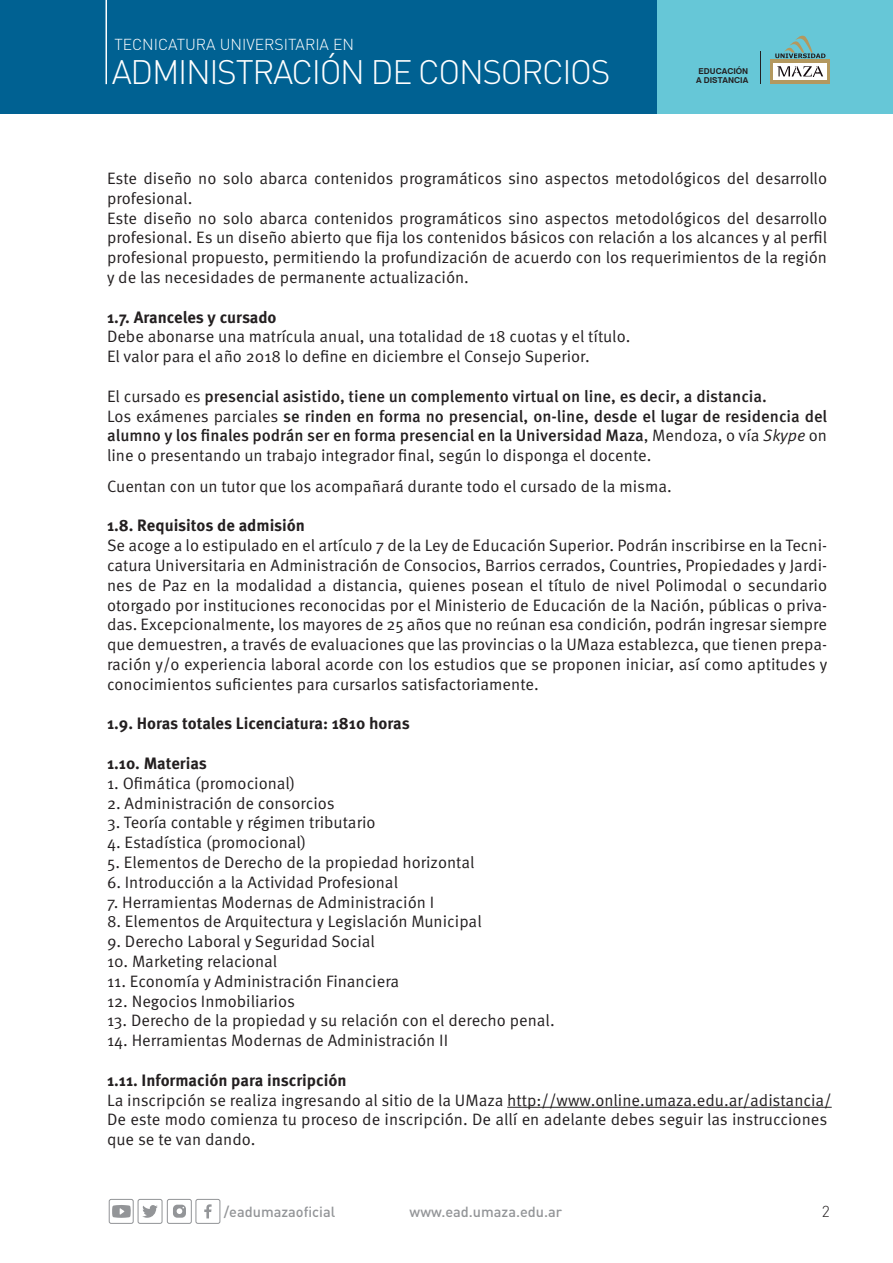
<style>
.page{position:relative;width:893px;height:1263px;background:#fff}
.page>*{position:absolute;margin:0;border:0;box-sizing:border-box;transform-origin:0 0}
.t1{font:300 33.6px "DIN Pro";letter-spacing:-.04em;color:#fff}
.t2{font:16.5px/19.8px "Meta Pro";color:#231f20}
.t3{font:500 16.5px/19.8px "Meta Pro";color:#231f20}
.t4{font:700 16.5px "Meta Pro";color:#231f20}
.t5{font:300 15.75px "DIN Pro";color:#fff}
.t6{font:300 15.75px "DIN Pro";color:#231f20}
.t7{font:500 14.55px "DIN Pro";color:#939598}
.t8{font:700 8.1px/9px "Swiss 721 BT";color:#231f20;text-align:center}
.s1{font-weight:400}
.s2{font-weight:400;font-style:italic}
</style>
<div class="page">
<div style="left:0;top:0;width:893px;height:114px;background:#66c7d7"></div>
<hr style="left:507px;top:1107px;width:325px;height:1px;background:#231f20">
<hr style="left:760px;top:51px;width:1px;height:33px;background:#231f20">
<div style="left:770px;top:59px;width:60px;height:25px;background:#b3985f"></div>
<div style="left:774px;top:63px;width:53px;height:17px;background:#fff"></div>
<svg style="left:777px;top:66px;width:46px;height:11px"></svg>
<svg style="left:775px;top:35px;width:50px;height:23px"></svg>
<div style="left:109px;top:1199px;width:25px;height:25px;border:1px solid #939598;border-radius:2px"></div>
<div style="left:138px;top:1199px;width:25px;height:25px;border:1px solid #939598;border-radius:2px"></div>
<div style="left:195px;top:1199px;width:25px;height:25px;border:1px solid #939598;border-radius:2px"></div>
<div style="left:167px;top:1199px;width:25px;height:25px;border:1px solid #939598;border-radius:2px"></div>
<svg style="left:112px;top:1205px;width:19px;height:13px"></svg>
<svg style="left:142px;top:1205px;width:16px;height:13px"></svg>
<svg style="left:204px;top:1204px;width:8px;height:14px"></svg>
<div style="left:173px;top:1205px;width:13px;height:13px;background:#939598;border-radius:4px"></div>
<svg style="left:177px;top:1207px;width:7px;height:7px"></svg>
<div style="left:0;top:0;width:657px;height:114px;background:#006192"></div>
<hr style="left:105px;top:0;width:2px;height:84px;background:#fff">
<p class="t5" style="left:114px;top:33px;width:241px">TECNICATURA UNIVERSITARIA EN</p>
<h1 class="t1" style="left:112px;top:49px;width:500px">ADMINISTRACIÓN DE CONSORCIOS</h1>
<p class="t8" style="left:696px;top:67px;width:54px">EDUCACIÓN<br>A DISTANCIA</p>
<p class="t2" style="left:107px;top:169px;width:722px">Este diseño no solo abarca contenidos programáticos sino aspectos metodológicos del desarrollo profesional.<br>Este diseño no solo abarca contenidos programáticos sino aspectos metodológicos del desarrollo profesional. Es un diseño abierto que fija los contenidos básicos con relación a los alcances y al perfil profesional propuesto, permitiendo la profundización de acuerdo con los requerimientos de la región y de las necesidades de permanente actualización.</p>
<p class="t4" style="left:107px;top:306px;width:171px">1.7. Aranceles y cursado</p>
<p class="t2" style="left:107px;top:327px;width:525px">Debe abonarse una matrícula anual, una totalidad de 18 cuotas y el título.<br>El valor para el año 2018 lo define en diciembre el Consejo Superior.</p>
<p class="t3" style="left:107px;top:387px;width:722px"><span class="s1">El cursado es</span> presencial asistido, tiene un complemento virtual on line, es decir, a distancia.<br><span class="s1">Los exámenes parciales</span> se rinden en forma no presencial, on-line, desde el lugar de residencia del alumno y los finales podrán ser en forma presencial en la Universidad Maza<span class="s1">, Mendoza, o vía</span> <span class="s2">Skype</span> <span class="s1">on line o presentando un trabajo integrador final, según lo disponga el docente.</span></p>
<p class="t2" style="left:107px;top:477px;width:566px">Cuentan con un tutor que los acompañará durante todo el cursado de la misma.</p>
<p class="t4" style="left:107px;top:515px;width:199px">1.8. Requisitos de admisión</p>
<p class="t2" style="left:107px;top:536px;width:722px;text-align:justify">Se acoge a lo estipulado en el artículo 7 de la Ley de Educación Superior. Podrán inscribirse en la Tecni&shy;catura Universitaria en Administración de Consocios, Barrios cerrados, Countries, Propiedades y Jardi&shy;nes de Paz en la modalidad a distancia, quienes posean el título de nivel Polimodal o secundario otorgado por instituciones reconocidas por el Ministerio de Educación de la Nación, públicas o priva&shy;das. Excepcionalmente, los mayores de 25 años que no reúnan esa condición, podrán ingresar siempre que demuestren, a través de evaluaciones que las provincias o la UMaza establezca, que tienen prepa&shy;ración y/o experiencia laboral acorde con los estudios que se proponen iniciar, así como aptitudes y conocimientos suficientes para cursarlos satisfactoriamente.</p>
<p class="t4" style="left:107px;top:713px;width:304px">1.9. Horas totales Licenciatura: 1810 horas</p>
<p class="t4" style="left:107px;top:753px;width:101px">1.10. Materias</p>
<p class="t2" style="left:107px;top:774px;width:190px">1. Ofimática (promocional)</p>
<p class="t2" style="left:107px;top:793px;width:229px">2. Administración de consorcios</p>
<p class="t2" style="left:107px;top:813px;width:270px">3. Teoría contable y régimen tributario</p>
<p class="t2" style="left:107px;top:833px;width:201px">4. Estadística (promocional)</p>
<p class="t2" style="left:107px;top:853px;width:369px">5. Elementos de Derecho de la propiedad horizontal</p>
<p class="t2" style="left:107px;top:873px;width:293px">6. Introducción a la Actividad Profesional</p>
<p class="t2" style="left:107px;top:892px;width:329px">7. Herramientas Modernas de Administración I</p>
<p class="t2" style="left:107px;top:912px;width:376px">8. Elementos de Arquitectura y Legislación Municipal</p>
<p class="t2" style="left:107px;top:932px;width:270px">9. Derecho Laboral y Seguridad Social</p>
<p class="t2" style="left:107px;top:952px;width:172px">10. Marketing relacional</p>
<p class="t2" style="left:107px;top:972px;width:294px">11. Economía y Administración Financiera</p>
<p class="t2" style="left:107px;top:991px;width:189px">12. Negocios Inmobiliarios</p>
<p class="t2" style="left:107px;top:1011px;width:449px">13. Derecho de la propiedad y su relación con el derecho penal.</p>
<p class="t2" style="left:107px;top:1031px;width:343px">14. Herramientas Modernas de Administración II</p>
<p class="t4" style="left:107px;top:1070px;width:241px">1.11. Información para inscripción</p>
<p class="t2" style="left:107px;top:1090px;width:726px">La inscripción se realiza ingresando al sitio de la UMaza http://www.online.umaza.edu.ar/adistancia/<br>De este modo comienza tu proceso de inscripción. De allí en adelante debes seguir las instrucciones que se te van dando.</p>
<p class="t7" style="left:224px;top:1202px;width:113px">/eadumazaoficial</p>
<p class="t7" style="left:410px;top:1202px;width:154px">www.ead.umaza.edu.ar</p>
<p class="t6" style="left:822px;top:1200px;width:10px">2</p>
</div>
